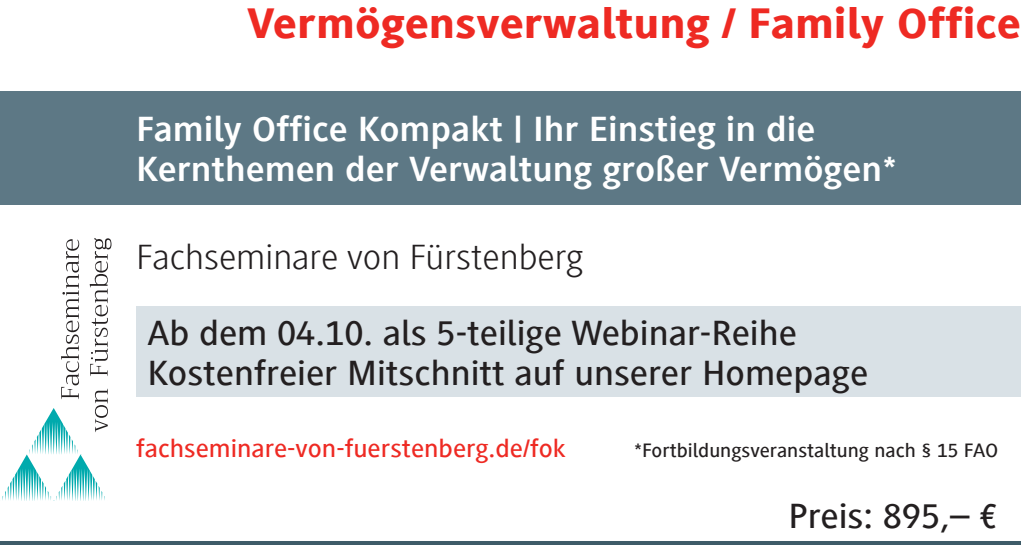
<style>
.page{position:relative;width:1021px;height:545px;background:#fff}
.page>*{position:absolute;margin:0;border:0;box-sizing:border-box;transform-origin:0 0}
.t1{font:800 44px "Generis Sans Com";color:#ee2a23;scale:1.08 1}
.t2{font:500 36px/40px "Generis Sans Com";color:#231f20;scale:1.08 1}
.t3{font:700 36px/40px "Generis Sans Com";color:#fff;scale:1.08 1}
.t4{font:300 36px "Generis Sans Com";color:#231f20;scale:1.08 1}
.t5{font:500 26px "Generis Sans Com";color:#ee2a23;scale:1.08 1}
.t6{font:500 20px "Generis Sans Com";color:#231f20;scale:1.08 1}
</style>
<div class="page">
<div style="left:0;top:91px;width:1020px;height:113px;background:#5d7885"></div>
<div style="left:136px;top:306px;width:884px;height:91px;background:#d9e1e6"></div>
<hr style="left:0;top:541px;width:1020px;height:3px;background:#3e5b68">
<svg style="left:2px;top:238px;width:109px;height:262px"></svg>
<p class="t1" style="left:247px;top:-1px;width:718px">Vermögensverwaltung / Family Office</p>
<p class="t3" style="left:136px;top:109px;width:706px">Family Office Kompakt | Ihr Einstieg in die<br>Kernthemen der Verwaltung großer Vermögen*</p>
<p class="t4" style="left:136px;top:237px;width:415px">Fachseminare von Fürstenberg</p>
<p class="t2" style="left:147px;top:313px;width:669px">Ab dem 04.10. als 5-teilige Webinar-Reihe<br>Kostenfreier Mitschnitt auf unserer Homepage</p>
<p class="t5" style="left:136px;top:434px;width:399px">fachseminare-von-fuerstenberg.de/fok</p>
<p class="t6" style="left:634px;top:439px;width:339px">*Fortbildungsveranstaltung nach § 15 FAO</p>
<p class="t2" style="left:788px;top:496px;width:196px">Preis: 895,– €</p>
</div>
